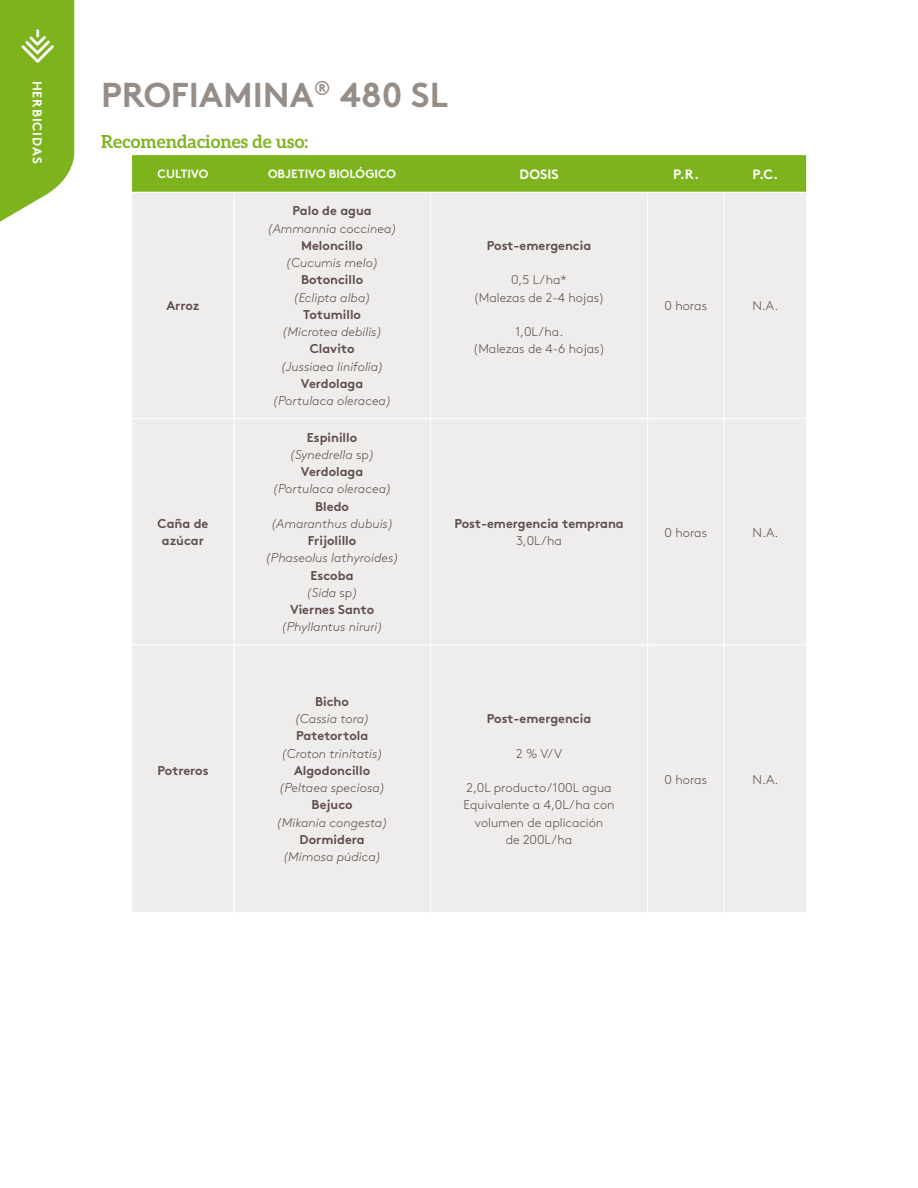
<style>
.page{position:relative;width:918px;height:1188px;background:#fff}
.page>*{position:absolute;margin:0;border:0;box-sizing:border-box;transform-origin:0 0}
.t1{font:700 34.5px "Brown Pro";color:#978d87}
.t2{font:700 18px "Aleo";color:#7db41e}
.t3{font:700 13.5px "Brown Pro";color:#fff}
.t4{font:italic 300 12.75px "Brown Pro";color:#5f4f4b}
.t5{font:700 12.75px/17.2px "Brown Pro";color:#5f4f4b;text-align:center}
.t6{font:300 12.75px/17.2px "Brown Pro";color:#5f4f4b;text-align:center}
.t7{font:700 12.75px "Brown Pro";letter-spacing:.07em;color:#fff}
.t8{font:700 12px "Brown Pro";color:#fff}
.s1{font-weight:300;font-style:italic}
.s2{font-weight:300}
</style>
<div class="page">
<div style="left:132px;top:155px;width:674px;height:37px;background:#7db41e"></div>
<div style="left:132px;top:193px;width:674px;height:719px;background:#efedec"></div>
<hr style="left:233px;top:193px;width:1px;height:225px;background:#fff">
<hr style="left:430px;top:193px;width:1px;height:225px;background:#fff">
<hr style="left:647px;top:193px;width:1px;height:225px;background:#fff">
<hr style="left:724px;top:193px;width:1px;height:225px;background:#fff">
<hr style="left:233px;top:419px;width:1px;height:226px;background:#fff">
<hr style="left:430px;top:419px;width:1px;height:226px;background:#fff">
<hr style="left:647px;top:419px;width:1px;height:226px;background:#fff">
<hr style="left:724px;top:419px;width:1px;height:226px;background:#fff">
<hr style="left:233px;top:645px;width:1px;height:267px;background:#fff">
<hr style="left:430px;top:645px;width:1px;height:267px;background:#fff">
<hr style="left:647px;top:645px;width:1px;height:267px;background:#fff">
<hr style="left:724px;top:645px;width:1px;height:267px;background:#fff">
<hr style="left:132px;top:418px;width:102px;height:1px;background:#fff">
<hr style="left:234px;top:418px;width:196px;height:1px;background:#fff">
<hr style="left:430px;top:418px;width:218px;height:1px;background:#fff">
<hr style="left:648px;top:418px;width:76px;height:1px;background:#fff">
<hr style="left:724px;top:418px;width:82px;height:1px;background:#fff">
<hr style="left:132px;top:645px;width:102px;height:1px;background:#fff">
<hr style="left:234px;top:645px;width:196px;height:1px;background:#fff">
<hr style="left:430px;top:645px;width:218px;height:1px;background:#fff">
<hr style="left:648px;top:645px;width:76px;height:1px;background:#fff">
<hr style="left:724px;top:645px;width:82px;height:1px;background:#fff">
<svg style="left:0;top:0;width:75px;height:222px;background:#8ebe3c"></svg>
<p class="t7" style="left:48px;top:81px;width:84px;rotate:90deg">HERBICIDAS</p>
<h1 class="t1" style="left:101px;top:67px;width:348px">PROFIAMINA<sup>®</sup> 480 SL</h1>
<h2 class="t2" style="left:101px;top:132px;width:208px">Recomendaciones de uso:</h2>
<p class="t8" style="left:158px;top:164px;width:52px">CULTIVO</p>
<p class="t8" style="left:268px;top:164px;width:130px">OBJETIVO BIOLÓGICO</p>
<p class="t3" style="left:519px;top:163px;width:41px">DOSIS</p>
<p class="t3" style="left:673px;top:163px;width:27px">P.R.</p>
<p class="t3" style="left:753px;top:163px;width:27px">P.C.</p>
<p class="t5" style="left:166px;top:296px;width:35px">Arroz</p>
<p class="t5" style="left:158px;top:514px;width:52px">Caña de azúcar</p>
<p class="t5" style="left:157px;top:761px;width:53px">Potreros</p>
<p class="t5" style="left:293px;top:201px;width:81px">Palo de agua</p>
<p class="t4" style="left:267px;top:219px;width:131px">(Ammannia coccinea)</p>
<p class="t5" style="left:301px;top:235px;width:63px">Meloncillo</p>
<p class="t4" style="left:286px;top:253px;width:94px">(Cucumis melo)</p>
<p class="t5" style="left:301px;top:270px;width:64px">Botoncillo</p>
<p class="t4" style="left:293px;top:288px;width:79px">(Eclipta alba)</p>
<p class="t5" style="left:303px;top:304px;width:60px">Totumillo</p>
<p class="t4" style="left:282px;top:322px;width:102px">(Microtea debilis)</p>
<p class="t5" style="left:310px;top:339px;width:46px">Clavito</p>
<p class="t4" style="left:280px;top:357px;width:105px">(Jussiaea linifolia)</p>
<p class="t5" style="left:301px;top:373px;width:64px">Verdolaga</p>
<p class="t4" style="left:273px;top:391px;width:121px">(Portulaca oleracea)</p>
<p class="t5" style="left:290px;top:427px;width:87px">Espinillo <span class="s1">(Synedrella</span> <span class="s2">sp</span><span class="s1">)<br></span>Verdolaga</p>
<p class="t4" style="left:273px;top:480px;width:121px">(Portulaca oleracea)</p>
<p class="t5" style="left:315px;top:496px;width:35px">Bledo</p>
<p class="t4" style="left:271px;top:514px;width:124px">(Amaranthus dubuis)</p>
<p class="t5" style="left:308px;top:531px;width:50px">Frijolillo</p>
<p class="t4" style="left:265px;top:549px;width:135px">(Phaseolus lathyroides)</p>
<p class="t5" style="left:290px;top:565px;width:86px">Escoba<br><span class="s1">(Sida</span> <span class="s2">sp</span><span class="s1">)<br></span>Viernes Santo</p>
<p class="t4" style="left:281px;top:618px;width:103px">(Phyllantus niruri)</p>
<p class="t5" style="left:315px;top:692px;width:35px">Bicho</p>
<p class="t4" style="left:294px;top:709px;width:77px">(Cassia tora)</p>
<p class="t5" style="left:296px;top:726px;width:74px">Patetortola</p>
<p class="t4" style="left:281px;top:744px;width:104px">(Croton trinitatis)</p>
<p class="t5" style="left:294px;top:761px;width:78px">Algodoncillo</p>
<p class="t4" style="left:279px;top:778px;width:108px">(Peltaea speciosa)</p>
<p class="t5" style="left:312px;top:795px;width:43px">Bejuco</p>
<p class="t4" style="left:276px;top:813px;width:113px">(Mikania congesta)</p>
<p class="t5" style="left:300px;top:830px;width:67px">Dormidera</p>
<p class="t4" style="left:283px;top:847px;width:100px">(Mimosa púdica)</p>
<p class="t5" style="left:487px;top:235px;width:106px">Post-emergencia</p>
<p class="t6" style="left:473px;top:270px;width:133px">0,5 L/ha*<br>(Malezas de 2-4 hojas)</p>
<p class="t6" style="left:473px;top:322px;width:134px">1,0L/ha.<br>(Malezas de 4-6 hojas)</p>
<p class="t6" style="left:665px;top:296px;width:44px">0 horas</p>
<p class="t6" style="left:752px;top:296px;width:27px">N.A.</p>
<p class="t5" style="left:454px;top:514px;width:171px">Post-emergencia temprana</p>
<p class="t6" style="left:516px;top:531px;width:47px">3,0L/ha</p>
<p class="t6" style="left:665px;top:523px;width:44px">0 horas</p>
<p class="t6" style="left:752px;top:523px;width:27px">N.A.</p>
<p class="t5" style="left:487px;top:709px;width:106px">Post-emergencia</p>
<p class="t6" style="left:516px;top:744px;width:47px">2 % V/V</p>
<p class="t6" style="left:464px;top:778px;width:152px">2,0L producto/100L agua<br>Equivalente a 4,0L/ha con volumen de aplicación<br>de 200L/ha</p>
<p class="t6" style="left:665px;top:770px;width:44px">0 horas</p>
<p class="t6" style="left:752px;top:770px;width:27px">N.A.</p>
</div>
